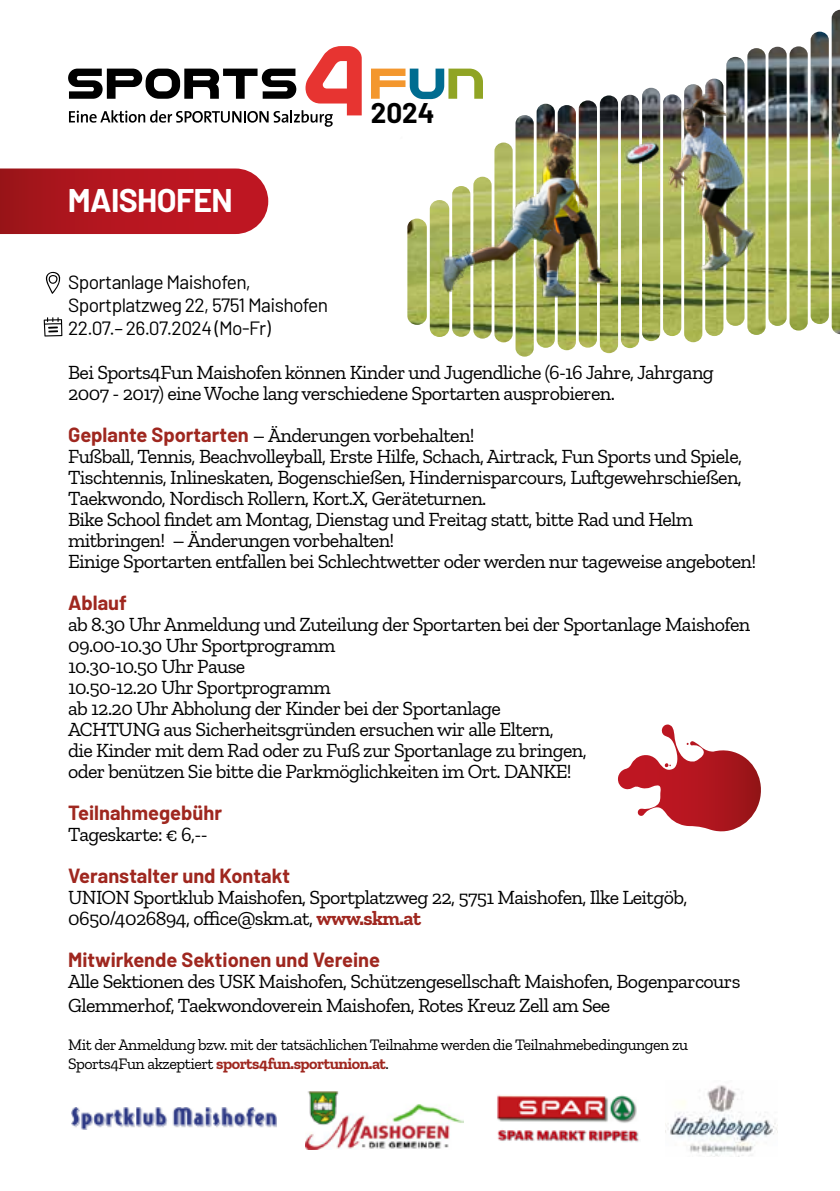
<style>
.page{position:relative;width:840px;height:1191px;background:#fff}
.page>*{position:absolute;margin:0;border:0;box-sizing:border-box;transform-origin:0 0}
.t1{font:700 32px "Barlow";letter-spacing:-.02em;color:#fff}
.t2{font:700 27.8px "Barlow";color:#000}
.t3{font:20px/21px "Zilla Slab";letter-spacing:-.03em;color:#000}
.t4{font:700 20px "Barlow";color:#9f271f}
.t5{font:19.2px/23px "Barlow";letter-spacing:-.03em;color:#000}
.t6{font:16px/19.2px "Zilla Slab";letter-spacing:-.03em;color:#000}
.s1{font-family:"Barlow";font-weight:700;color:#9f271f}
.s2{font-weight:700;color:#9f271f}
</style>
<div class="page">
<svg style="left:44px;top:317px;width:18px;height:19px"></svg>
<svg style="left:45px;top:271px;width:16px;height:23px"></svg>
<svg style="left:618px;top:724px;width:143px;height:108px"></svg>
<svg style="left:0;top:168px;width:268px;height:66px;background:#b41c25"></svg>
<img style="left:497px;top:1095px;width:142px;height:47px">
<img style="left:305px;top:1091px;width:158px;height:58px">
<img style="left:72px;top:1107px;width:204px;height:22px">
<img style="left:665px;top:1085px;width:112px;height:71px">
<img style="left:361px;top:9px;width:478px;height:348px">
<svg style="left:371px;top:69px;width:111px;height:30px"></svg>
<svg style="left:68px;top:46px;width:293px;height:81px"></svg>
<h1 class="t1" style="left:68px;top:177px;width:166px">MAISHOFEN</h1>
<h2 class="t2" style="left:370px;top:92px;width:65px">2024</h2>
<p class="t5" style="left:68px;top:269px;width:261px">Sportanlage Maishofen,<br>Sportplatzweg 22, 5751 Maishofen<br>22.07.– 26.07.2024 (Mo-Fr)</p>
<p class="t3" style="left:68px;top:362px;width:647px">Bei Sports4Fun Maishofen können Kinder und Jugendliche (6-16 Jahre, Jahrgang<br>2007 - 2017) eine Woche lang verschiedene Sportarten ausprobieren.</p>
<p class="t3" style="left:68px;top:425px;width:689px"><span class="s1">Geplante Sportarten</span> – Änderungen vorbehalten!<br>Fußball, Tennis, Beachvolleyball, Erste Hilfe, Schach, Airtrack, Fun Sports und Spiele, Tischtennis, Inlineskaten, Bogenschießen, Hindernisparcours, Luftgewehrschießen, Taekwondo, Nordisch Rollern, Kort.X, Geräteturnen.<br>Bike School findet am Montag, Dienstag und Freitag statt, bitte Rad und Helm mitbringen! – Änderungen vorbehalten!<br>Einige Sportarten entfallen bei Schlechtwetter oder werden nur tageweise angeboten!</p>
<p class="t4" style="left:68px;top:588px;width:60px">Ablauf</p>
<p class="t3" style="left:68px;top:614px;width:683px">ab 8.30 Uhr Anmeldung und Zuteilung der Sportarten bei der Sportanlage Maishofen 09.00-10.30 Uhr Sportprogramm<br>10.30-10.50 Uhr Pause<br>10.50-12.20 Uhr Sportprogramm<br>ab 12.20 Uhr Abholung der Kinder bei der Sportanlage<br>ACHTUNG aus Sicherheitsgründen ersuchen wir alle Eltern,<br>die Kinder mit dem Rad oder zu Fuß zur Sportanlage zu bringen,<br>oder benützen Sie bitte die Parkmöglichkeiten im Ort. DANKE!</p>
<p class="t4" style="left:68px;top:798px;width:155px">Teilnahmegebühr</p>
<p class="t3" style="left:68px;top:824px;width:141px">Tageskarte: € 6,--</p>
<p class="t4" style="left:68px;top:861px;width:223px">Veranstalter und Kontakt</p>
<p class="t3" style="left:68px;top:887px;width:620px">UNION Sportklub Maishofen, Sportplatzweg 22, 5751 Maishofen, Ilke Leitgöb,<br>0650/4026894, office@skm.at, <span class="s2">www.skm.at</span></p>
<p class="t4" style="left:68px;top:945px;width:313px">Mitwirkende Sektionen und Vereine</p>
<p class="t3" style="left:68px;top:969px;width:673px;line-height:24px">Alle Sektionen des USK Maishofen, Schützengesellschaft Maishofen, Bogenparcours<br>Glemmerhof, Taekwondoverein Maishofen, Rotes Kreuz Zell am See</p>
<p class="t6" style="left:68px;top:1035px;width:621px">Mit der Anmeldung bzw. mit der tatsächlichen Teilnahme werden die Teilnahmebedingungen zu<br>Sports4Fun akzeptiert <span class="s2">sports4fun.sportunion.at</span>.</p>
</div>
